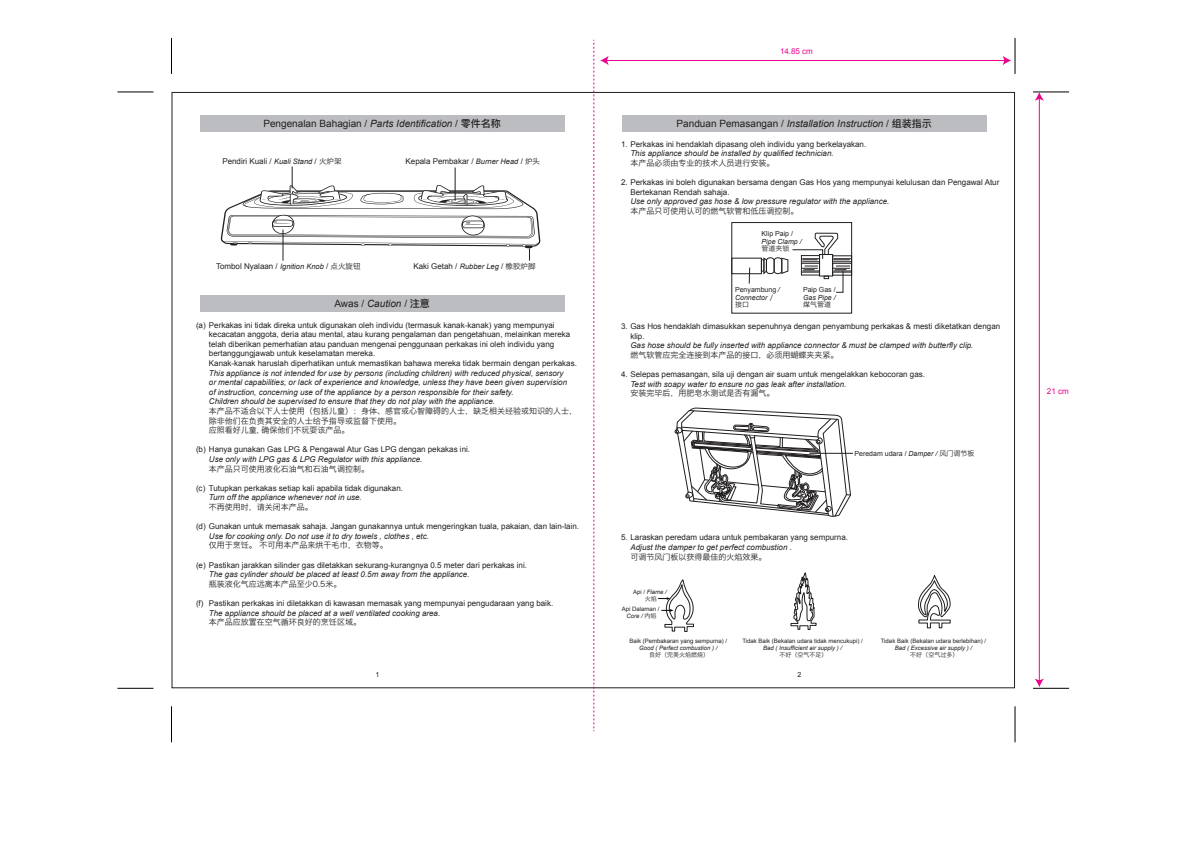
<style>
.page{position:relative;width:1189px;height:842px;background:#fff}
.page>*{position:absolute;margin:0;border:0;box-sizing:border-box;transform-origin:0 0}
.t1{font:italic 10px "Arial";color:#231f20}
.t2{font:10px "Arial";color:#231f20}
.t3{font:8px/9.6px "Arial";color:#231f20}
.t4{font:italic 8px/9.6px "Arial";color:#231f20}
.t5{font:8px/9.6px "Hiragino Sans GB W3";color:#231f20}
.t6{font:8px "Arial";color:#ed028c}
.t7{font:7px/7.5px "Arial";color:#231f20}
.t8{font:italic 7px "Arial";color:#231f20}
.t9{font:7px "Hiragino Sans GB W3";color:#231f20}
.t10{font:6px/7px "Arial";color:#231f20;text-align:center}
.t11{font:italic 6px "Arial";color:#231f20}
.t12{font:6px "Hiragino Sans GB W3";color:#231f20}
.s1{font-style:italic}
.s2{font-family:"Ping Fang HK";font-weight:500}
.s3{font-style:italic;font-size:7.5px}
.s4{font-family:"Hiragino Sans GB W3";font-size:7.5px}
.s5{font-style:normal}
.s6{font-family:"Ping Fang HK";font-weight:500;font-style:normal}
.s7{font-family:"Hiragino Sans GB W3"}
</style>
<div class="page">
<div style="left:200px;top:295px;width:364px;height:17px;background:#bcbdc0"></div>
<hr style="left:171px;top:38px;width:1px;height:36px;background:#000">
<hr style="left:117px;top:92px;width:36px;height:1px;background:#000">
<hr style="left:117px;top:688px;width:36px;height:1px;background:#000">
<hr style="left:171px;top:706px;width:1px;height:36px;background:#000">
<hr style="left:1014px;top:38px;width:1px;height:36px;background:#000">
<hr style="left:1032px;top:92px;width:36px;height:1px;background:#000">
<hr style="left:1032px;top:688px;width:36px;height:1px;background:#000">
<hr style="left:1014px;top:706px;width:1px;height:36px;background:#000">
<svg style="left:593px;top:40px;width:1px;height:691px"></svg>
<div style="left:200px;top:115px;width:364px;height:17px;background:#bcbdc0"></div>
<hr style="left:606px;top:60px;width:398px;height:1px;background:#ed028c">
<svg style="left:600px;top:56px;width:8px;height:9px"></svg>
<svg style="left:1002px;top:56px;width:8px;height:9px"></svg>
<hr style="left:1038px;top:98px;width:1px;height:583px;background:#ed028c">
<svg style="left:1034px;top:92px;width:9px;height:9px"></svg>
<svg style="left:1035px;top:679px;width:8px;height:8px"></svg>
<div style="left:621px;top:115px;width:365px;height:17px;background:#bcbdc0"></div>
<svg style="left:221px;top:166px;width:319px;height:95px"></svg>
<hr style="left:455px;top:167px;width:1px;height:34px;background:#231f20">
<div style="left:731px;top:222px;width:120px;height:92px;border:1px solid #231f20"></div>
<div style="left:731px;top:258px;width:30px;height:16px;border:1px solid #231f20"></div>
<div style="left:760px;top:259px;width:4px;height:12px;border:1px solid #231f20"></div>
<svg style="left:748px;top:267px;width:2px;height:17px"></svg>
<svg style="left:762px;top:233px;width:89px;height:60px"></svg>
<svg style="left:674px;top:407px;width:176px;height:110px"></svg>
<hr style="left:809px;top:453px;width:43px;height:1px;background:#231f20">
<svg style="left:658px;top:579px;width:36px;height:53px"></svg>
<svg style="left:790px;top:572px;width:26px;height:58px"></svg>
<svg style="left:918px;top:575px;width:32px;height:53px"></svg>
<p class="t2" style="left:263px;top:117px;width:239px">Pengenalan Bahagian / <span class="s1">Parts Identification</span> / <span class="s2">零件名称</span></p>
<p class="t3" style="left:222px;top:156px;width:121px">Pendiri Kuali / <span class="s3">Kuali Stand</span> / <span class="s4">火炉架</span></p>
<p class="t3" style="left:405px;top:156px;width:136px">Kepala Pembakar / <span class="s3">Burner Head</span> / <span class="s4">炉头</span></p>
<p class="t3" style="left:216px;top:261px;width:146px">Tombol Nyalaan / <span class="s3">Ignition Knob</span> / <span class="s4">点火旋钮</span></p>
<p class="t3" style="left:413px;top:261px;width:124px">Kaki Getah / <span class="s3">Rubber Leg</span> / <span class="s4">橡胶炉脚</span></p>
<p class="t1" style="left:334px;top:297px;width:97px"><span class="s5">Awas /</span> Caution <span class="s5">/</span> <span class="s6">注意</span></p>
<p class="t3" style="left:209px;top:320px;width:369px;text-indent:-13px">(a) Perkakas ini tidak direka untuk digunakan oleh individu (termasuk kanak-kanak) yang mempunyai kecacatan anggota, deria atau mental, atau kurang pengalaman dan pengetahuan, melainkan mereka telah diberikan pemerhatian atau panduan mengenai penggunaan perkakas ini oleh individu yang bertanggungjawab untuk keselamatan mereka.<br>Kanak-kanak haruslah diperhatikan untuk memastikan bahawa mereka tidak bermain dengan perkakas.</p>
<p class="t4" style="left:209px;top:368px;width:359px">This appliance is not intended for use by persons (including children) with reduced physical, sensory or mental capabilities, or lack of experience and knowledge, unless they have been given supervision of instruction, concerning use of the appliance by a person responsible for their safety.<br>Children should be supervised to ensure that they do not play with the appliance.</p>
<p class="t5" style="left:209px;top:406px;width:369px">本产品不适合以下人士使用（包括儿童）：身体、感官或心智障碍的人士，缺乏相关经验或知识的人士，除非他们在负责其安全的人士给予指导或监督下使用。<br>应照看好儿童, 确保他们不玩耍该产品。</p>
<p class="t3" style="left:196px;top:445px;width:275px">(b) Hanya gunakan Gas LPG &amp; Pengawal Atur Gas LPG dengan pekakas ini.</p>
<p class="t4" style="left:209px;top:454px;width:215px">Use only with LPG gas &amp; LPG Regulator with this appliance.</p>
<p class="t5" style="left:209px;top:464px;width:161px">本产品只可使用液化石油气和石油气调控制。</p>
<p class="t3" style="left:196px;top:483px;width:208px">(c) Tutupkan perkakas setiap kali apabila tidak digunakan.</p>
<p class="t4" style="left:209px;top:493px;width:154px">Turn off the appliance whenever not in use.</p>
<p class="t5" style="left:209px;top:502px;width:105px">不再使用时，请关闭本产品。</p>
<p class="t3" style="left:196px;top:522px;width:384px">(d) Gunakan untuk memasak sahaja. Jangan gunakannya untuk mengeringkan tuala, pakaian, dan lain-lain.</p>
<p class="t4" style="left:209px;top:531px;width:221px">Use for cooking only. Do not use it to dry towels , clothes , etc.</p>
<p class="t5" style="left:209px;top:540px;width:180px">仅用于烹饪。 不可用本产品来烘干毛巾，衣物等。</p>
<p class="t3" style="left:196px;top:560px;width:332px">(e) Pastikan jarakkan silinder gas diletakkan sekurang-kurangnya 0.5 meter dari perkakas ini.</p>
<p class="t4" style="left:209px;top:570px;width:262px">The gas cylinder should be placed at least 0.5m away from the appliance.</p>
<p class="t5" style="left:209px;top:579px;width:134px">瓶装液化气应远离本产品至少0.5米。</p>
<p class="t3" style="left:209px;top:598px;width:346px">Pastikan perkakas ini diletakkan di kawasan memasak yang mempunyai pengudaraan yang baik.</p>
<p class="t4" style="left:209px;top:608px;width:233px">The appliance should be placed at a well ventilated cooking area.</p>
<p class="t5" style="left:209px;top:617px;width:153px">本产品应放置在空气循环良好的烹饪区域。</p>
<p class="t3" style="left:196px;top:598px;width:9px">(f)</p>
<p class="t7" style="left:375px;top:671px;width:5px">1</p>
<p class="t6" style="left:779px;top:46px;width:34px">14.85 cm</p>
<p class="t1" style="left:676px;top:117px;width:257px"><span class="s5">Panduan Pemasangan /</span> Installation Instruction <span class="s5">/</span> <span class="s6">组装指示</span></p>
<p class="t3" style="left:621px;top:139px;width:247px">1. Perkakas ini hendaklah dipasang oleh individu yang berkelayakan.</p>
<p class="t4" style="left:630px;top:149px;width:205px">This appliance should be installed by qualified technician.</p>
<p class="t5" style="left:630px;top:158px;width:145px">本产品必须由专业的技术人员进行安装。</p>
<p class="t3" style="left:630px;top:178px;width:370px;text-indent:-9px">2. Perkakas ini boleh digunakan bersama dengan Gas Hos yang mempunyai kelulusan dan Pengawal Atur<br>Bertekanan Rendah sahaja.</p>
<p class="t4" style="left:630px;top:197px;width:260px">Use only approved gas hose &amp; low pressure regulator with the appliance.</p>
<p class="t5" style="left:630px;top:206px;width:169px">本产品只可使用认可的燃气软管和低压调控制。</p>
<p class="t7" style="left:761px;top:230px;width:33px">Klip Paip /</p>
<p class="t8" style="left:761px;top:237px;width:42px">Pipe Clamp /</p>
<p class="t9" style="left:761px;top:244px;width:29px">管道夹锁</p>
<p class="t7" style="left:734px;top:286px;width:46px">Penyambung <span class="s1">/<br>Connector</span> <span class="s7">/</span></p>
<p class="t9" style="left:734px;top:300px;width:15px">接口</p>
<p class="t7" style="left:802px;top:286px;width:34px">Paip Gas /</p>
<p class="t8" style="left:802px;top:293px;width:34px">Gas Pipe /</p>
<p class="t9" style="left:802px;top:300px;width:29px">煤气管道</p>
<p class="t3" style="left:630px;top:322px;width:371px;text-indent:-9px">3. Gas Hos hendaklah dimasukkan sepenuhnya dengan penyambung perkakas &amp; mesti diketatkan dengan klip.</p>
<p class="t4" style="left:630px;top:341px;width:344px">Gas hose should be fully inserted with appliance connector &amp; must be clamped with butterfly clip.</p>
<p class="t5" style="left:630px;top:350px;width:209px">燃气软管应完全连接到本产品的接口，必须用蝴蝶夹夹紧。</p>
<p class="t3" style="left:621px;top:370px;width:305px">4. Selepas pemasangan, sila uji dengan air suam untuk mengelakkan kebocoran gas.</p>
<p class="t4" style="left:630px;top:379px;width:217px">Test with soapy water to ensure no gas leak after installation.</p>
<p class="t5" style="left:630px;top:388px;width:145px">安装完毕后，用肥皂水测试是否有漏气。</p>
<p class="t7" style="left:854px;top:450px;width:121px">Peredam udara / <span class="s1">Damper /</span> <span class="s7">风门调节板</span></p>
<p class="t3" style="left:621px;top:533px;width:228px">5. Laraskan peredam udara untuk pembakaran yang sempurna.</p>
<p class="t4" style="left:630px;top:542px;width:163px">Adjust the damper to get perfect combustion .</p>
<p class="t5" style="left:630px;top:552px;width:137px">可调节风门板以获得最佳的火焰效果。</p>
<p class="t11" style="left:633px;top:588px;width:35px"><span class="s5">Api /</span> Flame /</p>
<p class="t12" style="left:644px;top:595px;width:13px">火焰</p>
<p class="t10" style="left:621px;top:605px;width:39px">Api Dalaman /<br><span class="s1">Core /</span> <span class="s7">内焰</span></p>
<p class="t10" style="left:629px;top:638px;width:99px">Baik (Pembakaran yang sempurna) /</p>
<p class="t11" style="left:639px;top:644px;width:80px">Good ( Perfect combustion ) /</p>
<p class="t12" style="left:649px;top:651px;width:61px">良好（完美火焰燃烧）</p>
<p class="t10" style="left:742px;top:638px;width:122px">Tidak Baik (Bekalan udara tidak mencukupi) /</p>
<p class="t11" style="left:763px;top:644px;width:81px">Bad ( Insufficient air supply ) /</p>
<p class="t12" style="left:779px;top:651px;width:49px">不好（空气不足）</p>
<p class="t7" style="left:797px;top:671px;width:5px">2</p>
<p class="t10" style="left:880px;top:638px;width:107px">Tidak Baik (Bekalan udara berlebihan) /</p>
<p class="t11" style="left:894px;top:644px;width:79px">Bad ( Excessive air supply ) /</p>
<p class="t12" style="left:910px;top:651px;width:49px">不好（空气过多）</p>
<p class="t6" style="left:1046px;top:386px;width:23px">21 cm</p>
</div>
